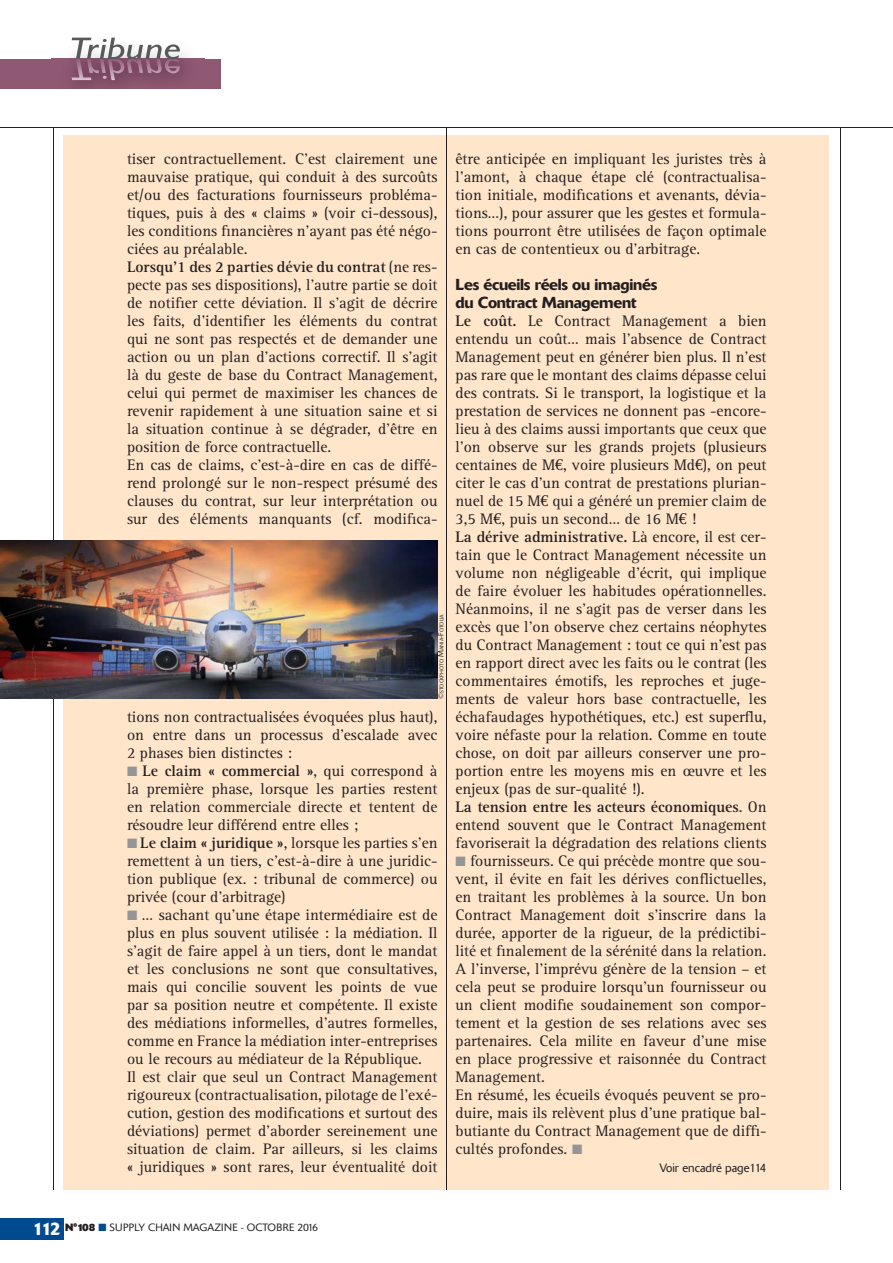
<style>
.page{position:relative;width:893px;height:1263px;background:#fff}
.page>*{position:absolute;margin:0;border:0;box-sizing:border-box;transform-origin:0 0}
.t1{font:15.75px/18px "Rotis Serif";color:#231f20}
.t2{font:500 15.75px/18px "Delta";letter-spacing:-.015em;color:#231f20}
.t3{font:300 12px "Delta";color:#231f20}
.t4{font:300 10.5px "Delta";letter-spacing:.02em;color:#231f20}
.t5{font:300 5.25px "Delta";color:#231f20}
.s1{font-weight:700}
.s2{font-size:7.5px}
.s3{color:#939598}
.s4{font-family:"Euro Serif"}
.s5{font-weight:500;font-size:18px;color:#fff}
.s6{color:#004a8f}
</style>
<div class="page">
<div style="left:0;top:1218px;width:64px;height:22px;background:#004a8f"></div>
<hr style="left:53px;top:128px;width:1px;height:1062px;background:#231f20">
<hr style="left:840px;top:128px;width:1px;height:1062px;background:#231f20">
<div style="left:64px;top:135px;width:765px;height:1055px;background:#ffe5ca"></div>
<div style="left:0;top:59px;width:220px;height:29px;background:#8f5873"></div>
<img style="left:52px;top:39px;width:152px;height:48px">
<svg style="left:72px;top:38px;width:108px;height:42px"></svg>
<hr style="left:446px;top:128px;width:1px;height:1062px;background:#231f20">
<hr style="left:0;top:127px;width:893px;height:1px;background:#231f20">
<img style="left:0;top:540px;width:437px;height:159px">
<p class="t1" style="left:127px;top:151px;width:312px">tiser contractuellement. C’est clairement une mauvaise pratique, qui conduit à des surcoûts et/ou des facturations fournisseurs probléma&shy;tiques, puis à des « claims » (voir ci-dessous), les conditions financières n’ayant pas été négo&shy;ciées au préalable.<br><span class="s1">Lorsqu’1 des 2 parties dévie du contrat</span> (ne res&shy;pecte pas ses dispositions), l’autre partie se doit de notifier cette déviation. Il s’agit de décrire les faits, d’identifier les éléments du contrat qui ne sont pas respectés et de demander une action ou un plan d’actions correctif. Il s’agit là du geste de base du Contract Management, celui qui permet de maximiser les chances de revenir rapidement à une situation saine et si la situation continue à se dégrader, d’être en position de force contractuelle.<br>En cas de claims, c’est-à-dire en cas de diffé&shy;rend prolongé sur le non-respect présumé des clauses du contrat, sur leur interprétation ou sur des éléments manquants (cf. modifica-</p>
<p class="t5" style="left:440px;top:699px;width:86px;rotate:-90deg"><span class="s2">©</span>STOCKPHOTO <span class="s2">M</span>ANIA<span class="s2">-F</span>OTOLIA</p>
<p class="t1" style="left:127px;top:709px;width:312px;text-align:justify">tions non contractualisées évoquées plus haut), on entre dans un processus d’escalade avec 2 phases bien distinctes :</p>
<p class="t1" style="left:127px;top:763px;width:312px;text-align:justify"><span class="s3">■</span> <span class="s1">Le claim « commercial »</span>, qui correspond à la première phase, lorsque les parties restent en relation commerciale directe et tentent de résoudre leur différend entre elles ;</p>
<p class="t1" style="left:127px;top:835px;width:312px;text-align:justify"><span class="s3">■</span> <span class="s1">Le claim « juridique »</span>, lorsque les parties s’en remettent à un tiers, c’est-à-dire à une juridic&shy;tion publique (ex. : tribunal de commerce) ou privée (cour d’arbitrage)</p>
<p class="t1" style="left:127px;top:907px;width:312px"><span class="s3">■</span> … sachant qu’une étape intermédiaire est de plus en plus souvent utilisée : la médiation. Il s’agit de faire appel à un tiers, dont le mandat et les conclusions ne sont que consultatives, mais qui concilie souvent les points de vue par sa position neutre et compétente. Il existe des médiations informelles, d’autres formelles, comme en France la médiation inter-entreprises ou le recours au médiateur de la République.<br>Il est clair que seul un Contract Management rigoureux (contractualisation, pilotage de l’exé&shy;cution, gestion des modifications et surtout des déviations) permet d’aborder sereinement une situation de claim. Par ailleurs, si les claims « juridiques » sont rares, leur éventualité doit</p>
<p class="t1" style="left:455px;top:151px;width:312px;text-align:justify">être anticipée en impliquant les juristes très à l’amont, à chaque étape clé (contractualisa&shy;tion initiale, modifications et avenants, dévia&shy;tions…), pour assurer que les gestes et formula&shy;tions pourront être utilisées de façon optimale en cas de contentieux ou d’arbitrage.</p>
<p class="t2" style="left:455px;top:277px;width:203px">Les écueils réels ou imaginés du Contract Management</p>
<p class="t1" style="left:455px;top:313px;width:312px"><span class="s1">Le coût.</span> Le Contract Management a bien entendu un coût… mais l’absence de Contract Management peut en générer bien plus. Il n’est pas rare que le montant des claims dépasse celui des contrats. Si le transport, la logistique et la prestation de services ne donnent pas -encore&shy;lieu à des claims aussi importants que ceux que l’on observe sur les grands projets (plusieurs centaines de M<span class="s4">€</span>, voire plusieurs Md<span class="s4">€</span>), on peut citer le cas d’un contrat de prestations plurian&shy;nuel de 15 M<span class="s4">€</span> qui a généré un premier claim de 3,5 M<span class="s4">€</span>, puis un second… de 16 M<span class="s4">€</span> !<br><span class="s1">La dérive administrative.</span> Là encore, il est cer&shy;tain que le Contract Management nécessite un volume non négligeable d’écrit, qui implique de faire évoluer les habitudes opérationnelles.<br>Néanmoins, il ne s’agit pas de verser dans les excès que l’on observe chez certains néophytes du Contract Management : tout ce qui n’est pas en rapport direct avec les faits ou le contrat (les commentaires émotifs, les reproches et juge&shy;ments de valeur hors base contractuelle, les échafaudages hypothétiques, etc.) est superflu, voire néfaste pour la relation. Comme en toute chose, on doit par ailleurs conserver une pro&shy;portion entre les moyens mis en œuvre et les enjeux (pas de sur-qualité !).<br><span class="s1">La tension entre les acteurs économiques</span>. On entend souvent que le Contract Management favoriserait la dégradation des relations clients</p>
<p class="t1" style="left:455px;top:853px;width:312px"><span class="s3">■</span> fournisseurs. Ce qui précède montre que sou&shy;vent, il évite en fait les dérives conflictuelles, en traitant les problèmes à la source. Un bon Contract Management doit s’inscrire dans la durée, apporter de la rigueur, de la prédictibi&shy;lité et finalement de la sérénité dans la relation.<br>A l’inverse, l’imprévu génère de la tension – et cela peut se produire lorsqu’un fournisseur ou un client modifie soudainement son compor&shy;tement et la gestion de ses relations avec ses partenaires. Cela milite en faveur d’une mise en place progressive et raisonnée du Contract Management.<br>En résumé, les écueils évoqués peuvent se pro&shy;duire, mais ils relèvent plus d’une pratique bal&shy;butiante du Contract Management que de diffi&shy;cultés profondes. <span class="s3">■</span></p>
<p class="t3" style="left:659px;top:1163px;width:109px">Voir encadré page114</p>
<p class="t4" style="left:33px;top:1224px;width:287px"><span class="s5">112</span> <span class="s1">N°108</span> <span class="s6">■</span> SUPPLY CHAIN MAGAZINE - OCTOBRE 2016</p>
</div>
